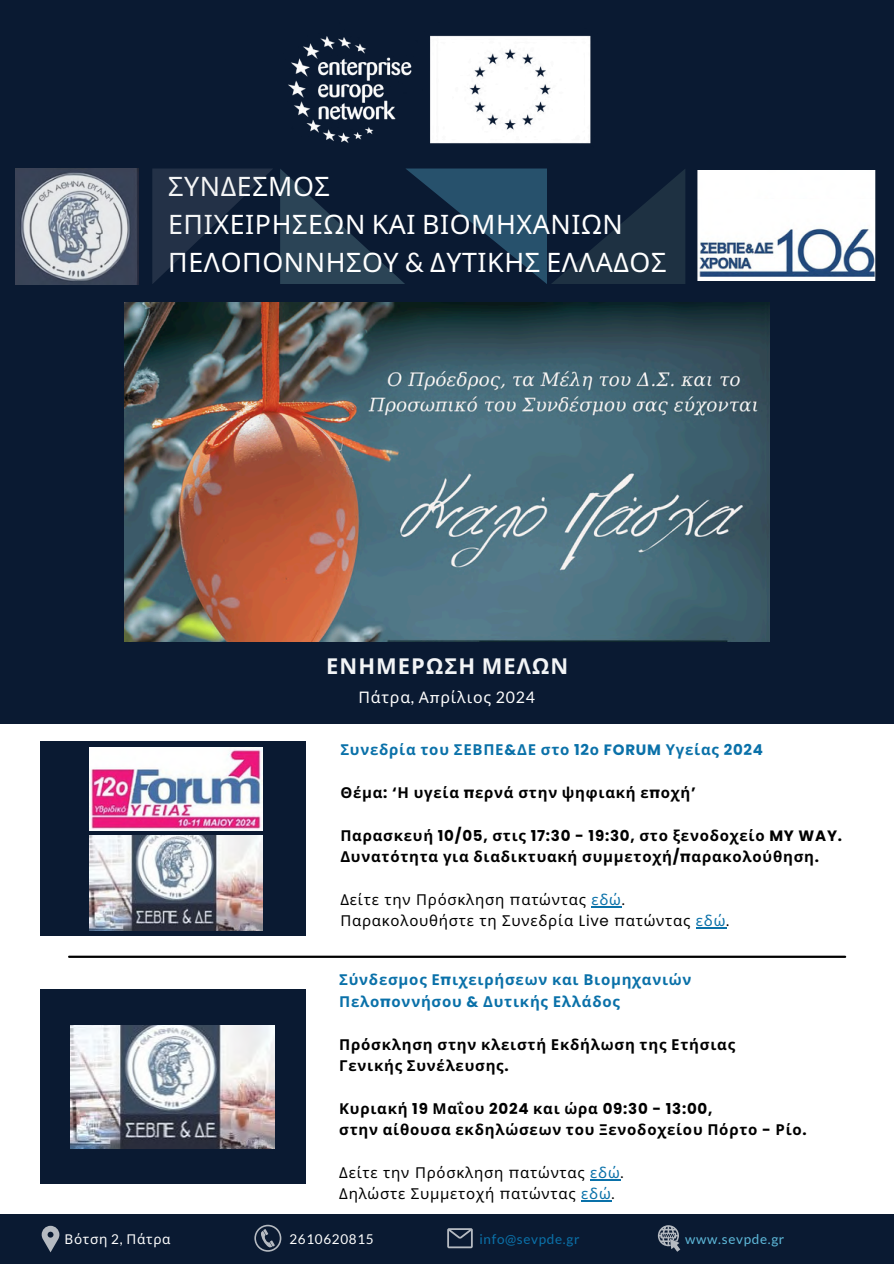
<style>
.page{position:relative;width:894px;height:1264px;background:#fff}
.page>*{position:absolute;margin:0;border:0;box-sizing:border-box;transform-origin:0 0}
.t1{font:26.7px/37.7px "Noto Sans";letter-spacing:.02em;color:#fff}
.t2{font:700 21.9px "Noto Sans";letter-spacing:.05em;color:#f2f4f6}
.t3{font:15.9px "Noto Sans";letter-spacing:.05em;color:#fff}
.t4{font:700 15px/21.3px "Noto Sans";letter-spacing:.05em;color:#000}
.t5{font:15px/21.3px "Noto Sans";letter-spacing:.05em;color:#000}
.t6{font:700 15px/21.3px "Noto Sans";letter-spacing:.05em;color:#0a71a9}
.t7{font:13.5px "Lato";letter-spacing:.05em;color:#0a71a9}
.t8{font:13.5px "Lato";letter-spacing:.05em;color:#5eb9da}
.t9{font:13.5px "Noto Sans";letter-spacing:.05em;color:#fff}
.t10{font:13.5px "Lato";letter-spacing:.05em;color:#fff}
.s1{font-family:"Lato"}
.s2{font-family:"Poppins"}
.s3{color:#0a71a9}
</style>
<div class="page">
<div style="left:0;top:249px;width:893px;height:475px;background:#0a1a32"></div>
<div style="left:0;top:0;width:893px;height:421px;background:#0a1a32"></div>
<div style="left:0;top:1214px;width:893px;height:49px;background:#0a1a32"></div>
<svg style="left:254px;top:1224px;width:27px;height:27px"></svg>
<svg style="left:447px;top:1228px;width:25px;height:20px"></svg>
<svg style="left:657px;top:1225px;width:23px;height:26px"></svg>
<svg style="left:42px;top:1225px;width:17px;height:27px"></svg>
<div style="left:697px;top:171px;width:178px;height:110px;background:#fff"></div>
<svg style="left:280px;top:169px;width:405px;height:115px"></svg>
<svg style="left:152px;top:168px;width:112px;height:116px"></svg>
<img style="left:697px;top:200px;width:178px;height:76px">
<img style="left:253px;top:35px;width:365px;height:142px">
<img style="left:15px;top:168px;width:123px;height:116px">
<div style="left:40px;top:989px;width:265px;height:195px;background:#0a1a32"></div>
<hr style="left:69px;top:955px;width:775px;height:2px;background:#000">
<img style="left:71px;top:1025px;width:203px;height:123px">
<img style="left:124px;top:302px;width:645px;height:339px">
<hr style="left:590px;top:1178px;width:30px;height:2px;background:#0a71a9">
<hr style="left:581px;top:1200px;width:30px;height:1px;background:#0a71a9">
<div style="left:40px;top:741px;width:265px;height:194px;background:#0a1a32"></div>
<img style="left:89px;top:747px;width:174px;height:83px">
<hr style="left:591px;top:906px;width:30px;height:1px;background:#0a71a9">
<hr style="left:695px;top:927px;width:31px;height:1px;background:#0a71a9">
<img style="left:89px;top:835px;width:174px;height:95px">
<p class="t1" style="left:168px;top:167px;width:499px">ΣΥΝΔΕΣΜΟΣ<br>ΕΠΙΧΕΙΡΗΣΕΩΝ ΚΑΙ ΒΙΟΜΗΧΑΝΙΩΝ<br>ΠΕΛΟΠΟΝΝΗΣΟΥ <span class="s1">&amp;</span> ΔΥΤΙΚΗΣ ΕΛΛΑΔΟΣ</p>
<p class="t2" style="left:326px;top:650px;width:244px">ΕΝΗΜΕΡΩΣΗ ΜΕΛΩΝ</p>
<p class="t3" style="left:358px;top:686px;width:178px">Πάτρα<span class="s1">,</span> Α<span class="s1">π</span>ρίλιος <span class="s1">2024</span></p>
<h3 class="t6" style="left:340px;top:739px;width:424px">Συνεδρία του ΣΕΒΠΕ<span class="s2">&amp;</span>ΔΕ στο <span class="s2">12</span>ο <span class="s2">FORUM</span> Υγείας <span class="s2">2024</span></h3>
<h3 class="t4" style="left:340px;top:781px;width:357px">Θέμα<span class="s2">: ‘</span>Η υγεία <span class="s2">π</span>ερνά στην ψηφιακή ε<span class="s2">π</span>οχή<span class="s2">’</span></h3>
<h3 class="t4" style="left:340px;top:824px;width:503px">Παρασκευή <span class="s2">10/05,</span> στις <span class="s2">17:30 - 19:30,</span> στο ξενοδοχείο <span class="s2">MY WAY.<br></span>Δυνατότητα για διαδικτυακή συμμετοχή<span class="s2">/π</span>αρακολούθηση<span class="s2">.</span></h3>
<h4 class="t5" style="left:340px;top:888px;width:390px">Δείτε την Πρόσκληση <span class="s2">π</span>ατώντας <span class="s3">εδώ</span><span class="s2">.<br></span>Παρακολουθήστε τη Συνεδρία <span class="s2">Live π</span>ατώντας <span class="s3">εδώ</span><span class="s2">.</span></h4>
<p class="t6" style="left:339px;top:968px;width:354px">Σύνδεσμος Ε<span class="s2">π</span>ιχειρήσεων και Βιομηχανιών<br>Πελο<span class="s2">π</span>οννήσου <span class="s2">&amp;</span> Δυτικής Ελλάδος</p>
<h2 class="t4" style="left:339px;top:1033px;width:397px">Πρόσκληση στην κλειστή Εκδήλωση της Ετήσιας<br>Γενικής Συνέλευσης<span class="s2">.</span></h2>
<h4 class="t4" style="left:339px;top:1097px;width:469px">Κυριακή <span class="s2">19</span> Μαΐου <span class="s2">2024</span> και ώρα <span class="s2">09:30 - 13:00,<br></span>στην αίθουσα εκδηλώσεων του Ξενοδοχείου Πόρτο <span class="s2">-</span> Ρίο<span class="s2">.</span></h4>
<p class="t5" style="left:339px;top:1161px;width:286px">Δείτε την Πρόσκληση <span class="s2">π</span>ατώντας <span class="s3">εδώ</span><span class="s2">.<br></span>Δηλώστε Συμμετοχή <span class="s2">π</span>ατώντας <span class="s3">εδώ</span><span class="s2">.</span></p>
<p class="t9" style="left:65px;top:1228px;width:107px">Βότση <span class="s1">2,</span> Πάτρα</p>
<p class="t10" style="left:289px;top:1230px;width:86px">2610620815</p>
<p class="t7" style="left:479px;top:1230px;width:101px">info@sevpde.gr</p>
<p class="t8" style="left:685px;top:1230px;width:101px">www.sevpde.gr</p>
</div>
